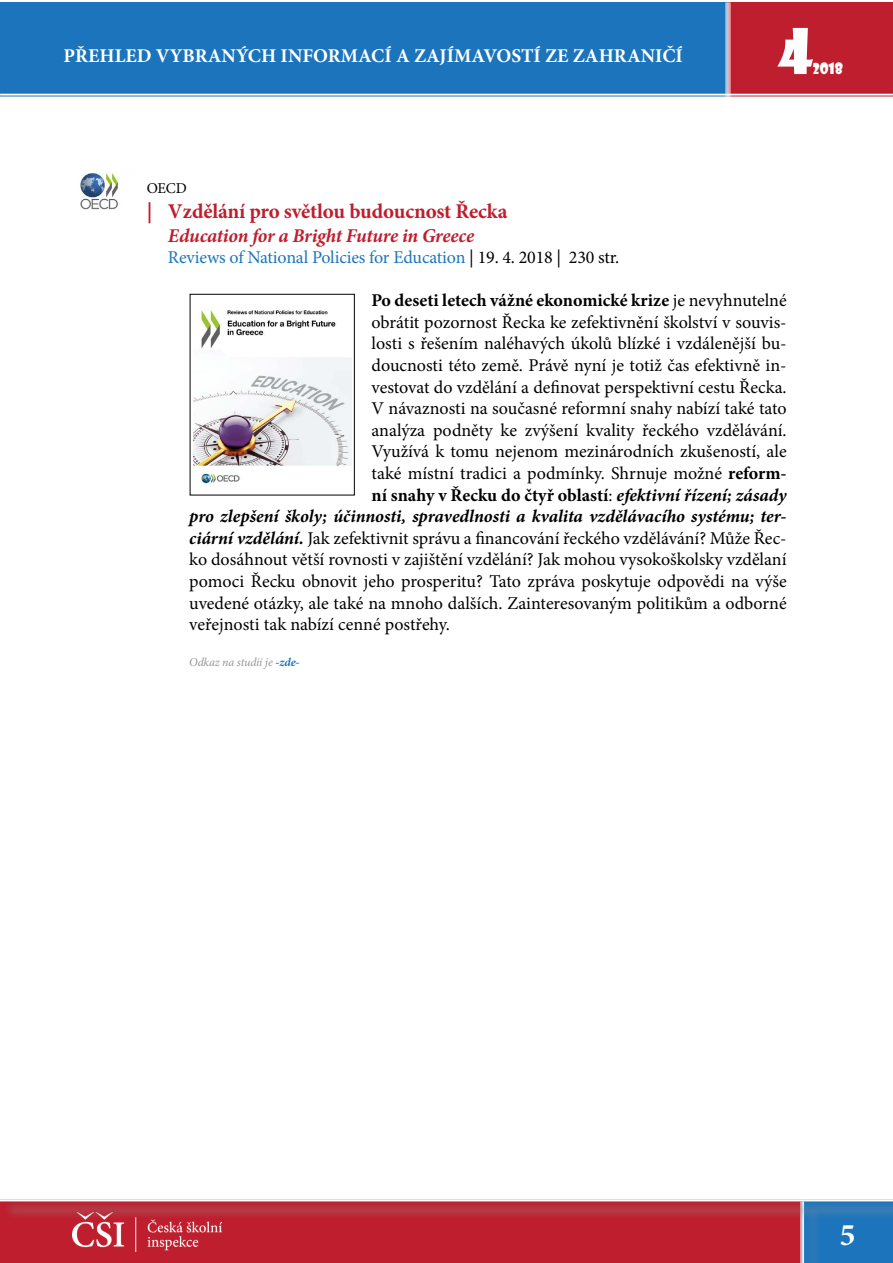
<style>
.page{position:relative;width:893px;height:1263px;background:#fff}
.page>*{position:absolute;margin:0;border:0;box-sizing:border-box;transform-origin:0 0}
.t1{font:61.5px "Showcard Gothic";color:#fff}
.t2{font:700 31.5px "Minion Pro";color:#fff}
.t3{font:700 21px "Minion Pro";letter-spacing:-.01em;color:#be1e2d}
.t4{font:700 19.5px "Minion Pro";color:#fff}
.t5{font:italic 700 19.5px "Minion Pro";letter-spacing:-.015em;color:#be1e2d}
.t6{font:18px "Minion Pro";color:#000}
.t7{font:700 18px "Minion Pro";color:#000}
.t8{font:italic 700 18px "Minion Pro";letter-spacing:-.005em;color:#000}
.t9{font:18px "Minion Pro";letter-spacing:-.01em;color:#1c75bc}
.t10{font:15px "Showcard Gothic";color:#fff}
.t11{font:15px "Minion Pro";color:#000}
.t12{font:italic 12px "Minion Pro";letter-spacing:-.015em;color:#939598}
.s1{color:#000}
.s2{font-weight:400}
.s3{font-weight:700}
.s4{font-style:italic}
.s5{font-weight:700;font-style:italic}
.s6{font-weight:700;color:#1c75bc}
</style>
<div class="page">
<div style="left:0;top:2px;width:728px;height:95px;background:#1c75bc"></div>
<div style="left:728px;top:2px;width:165px;height:95px;background:#be1e2d"></div>
<hr style="left:730px;top:2px;width:1px;height:95px;background:#fff">
<hr style="left:727px;top:2px;width:2px;height:95px;background:#fff">
<hr style="left:726px;top:2px;width:1px;height:95px;background:#fff">
<hr style="left:0;top:94px;width:893px;height:1px;background:#fff">
<hr style="left:0;top:96px;width:893px;height:1px;background:#fff">
<div style="left:0;top:1199px;width:802px;height:64px;background:#be1e2d"></div>
<div style="left:802px;top:1199px;width:91px;height:64px;background:#1c75bc"></div>
<img style="left:72px;top:1220px;width:149px;height:32px">
<div style="left:803px;top:1204px;width:19px;height:59px;background:#2577b9"></div>
<hr style="left:803px;top:1201px;width:1px;height:62px;background:#fff">
<hr style="left:802px;top:1201px;width:1px;height:62px;background:#fff">
<hr style="left:801px;top:1201px;width:1px;height:62px;background:#fff">
<div style="left:3px;top:1199px;width:890px;height:21px;background:#939598;opacity:.75"></div>
<hr style="left:0;top:1199px;width:893px;height:2px;background:#fff">
<img style="left:193px;top:310px;width:159px;height:174px">
<img style="left:80px;top:173px;width:41px;height:37px">
<p class="t4" style="left:64px;top:42px;width:621px">PŘEHLED VYBRANÝCH INFORMACÍ A ZAJÍMAVOSTÍ ZE ZAHRANIČÍ</p>
<h1 class="t1" style="left:778px;top:10px;width:36px">4</h1>
<p class="t10" style="left:813px;top:59px;width:32px">2018</p>
<p class="t11" style="left:147px;top:178px;width:42px">OECD</p>
<p class="t3" style="left:147px;top:197px;width:362px">| Vzdělání pro světlou budoucnost Řecka</p>
<p class="t5" style="left:168px;top:222px;width:308px">Education for a Bright Future in Greece</p>
<p class="t9" style="left:168px;top:245px;width:453px">Reviews of National Policies for Education <span class="s1">| 19. 4. 2018 | 230 str.</span></p>
<p class="t7" style="left:371px;top:288px;width:417px">Po deseti letech vážné ekonomické krize <span class="s2">je nevyhnutelné</span></p>
<p class="t6" style="left:371px;top:310px;width:417px">obrátit pozornost Řecka ke zefektivnění školství v souvis-</p>
<p class="t6" style="left:371px;top:332px;width:417px">losti s řešením naléhavých úkolů blízké i vzdálenější bu-</p>
<p class="t6" style="left:371px;top:353px;width:417px">doucnosti této země. Právě nyní je totiž čas efektivně in-</p>
<p class="t6" style="left:371px;top:375px;width:417px">vestovat do vzdělání a definovat perspektivní cestu Řecka.</p>
<p class="t6" style="left:371px;top:396px;width:417px">V návaznosti na současné reformní snahy nabízí také tato</p>
<p class="t6" style="left:371px;top:418px;width:417px">analýza podněty ke zvýšení kvality řeckého vzdělávání.</p>
<p class="t6" style="left:371px;top:440px;width:417px">Využívá k tomu nejenom mezinárodních zkušeností, ale</p>
<p class="t6" style="left:371px;top:461px;width:417px">také místní tradici a podmínky. Shrnuje možné <span class="s3">reform-</span></p>
<p class="t7" style="left:371px;top:482px;width:417px">ní snahy v Řecku do čtyř oblastí<span class="s2">:</span> <span class="s4">efektivní řízení; zásady</span></p>
<p class="t8" style="left:189px;top:504px;width:599px">pro zlepšení školy; účinnosti, spravedlnosti a kvalita vzdělávacího systému; ter-</p>
<p class="t6" style="left:189px;top:526px;width:599px"><span class="s5">ciární vzdělání.</span> Jak zefektivnit správu a financování řeckého vzdělávání? Může Řec-</p>
<p class="t6" style="left:189px;top:548px;width:599px">ko dosáhnout větší rovnosti v zajištění vzdělání? Jak mohou vysokoškolsky vzdělaní</p>
<p class="t6" style="left:189px;top:569px;width:599px">pomoci Řecku obnovit jeho prosperitu? Tato zpráva poskytuje odpovědi na výše</p>
<p class="t6" style="left:189px;top:591px;width:599px">uvedené otázky, ale také na mnoho dalších. Zainteresovaným politikům a odborné</p>
<p class="t6" style="left:189px;top:612px;width:262px">veřejnosti tak nabízí cenné postřehy.</p>
<p class="t12" style="left:189px;top:654px;width:112px">Odkaz na studii je <span class="s6">-zde-</span></p>
<h2 class="t2" style="left:840px;top:1213px;width:17px">5</h2>
</div>
